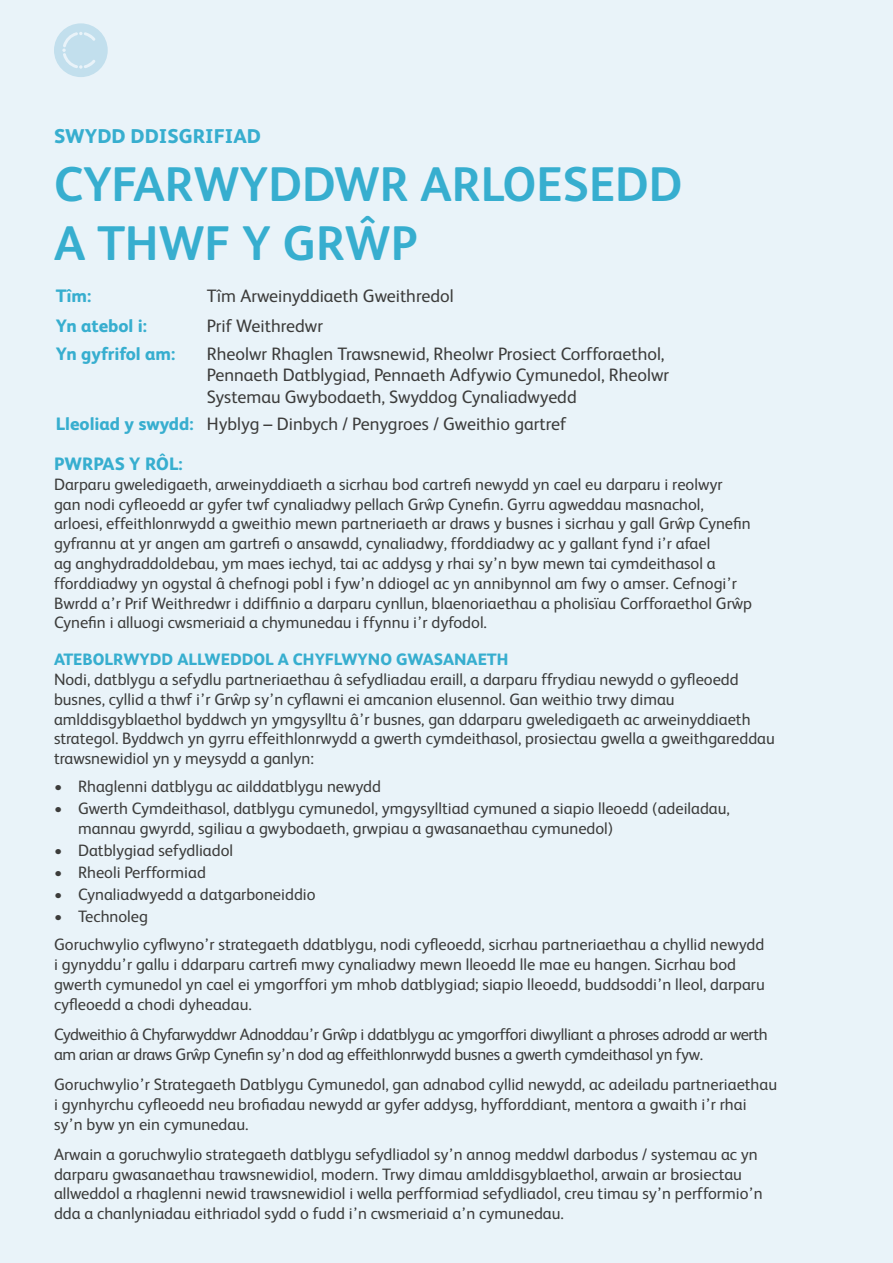
<style>
.page{position:relative;width:893px;height:1263px;background:#e9f3f9}
.page>*{position:absolute;margin:0;border:0;box-sizing:border-box;transform-origin:0 0}
.t1{font:700 48.75px/58.5px "FS Albert";color:#37aecf}
.t2{font:800 19.95px "FS Albert";color:#37aecf}
.t3{font:18px/21.6px "FS Albert";color:#3c3c3b}
.t4{font:800 18px "FS Albert";color:#37aecf}
.t5{font:16.5px/19.8px "FS Albert";color:#3c3c3b}
.t6{font:16.5px/19.8px "FS Albert";letter-spacing:-.02em;color:#3c3c3b}
.t7{font:800 16.5px "FS Albert";color:#37aecf}
.s1{font-weight:800;color:#37aecf}
</style>
<div class="page">
<svg style="left:54px;top:23px;width:54px;height:54px"></svg>
<p class="t2" style="left:54px;top:122px;width:208px">SWYDD DDISGRIFIAD</p>
<h1 class="t1" style="left:54px;top:154px;width:630px">CYFARWYDDWR ARLOESEDD<br>A THWF Y GRŴP</h1>
<p class="t4" style="left:56px;top:283px;width:37px">Tîm:</p>
<p class="t3" style="left:207px;top:284px;width:248px">Tîm Arweinyddiaeth Gweithredol</p>
<p class="t4" style="left:56px;top:313px;width:93px">Yn atebol i:</p>
<p class="t3" style="left:207px;top:314px;width:118px">Prif Weithredwr</p>
<p class="t4" style="left:56px;top:341px;width:121px">Yn gyfrifol am:</p>
<p class="t3" style="left:207px;top:342px;width:464px">Rheolwr Rhaglen Trawsnewid, Rheolwr Prosiect Corfforaethol,<br>Pennaeth Datblygiad, Pennaeth Adfywio Cymunedol, Rheolwr<br>Systemau Gwybodaeth, Swyddog Cynaliadwyedd</p>
<p class="t3" style="left:56px;top:412px;width:512px"><span class="s1">Lleoliad y swydd:</span> Hyblyg – Dinbych / Penygroes / Gweithio gartref</p>
<p class="t4" style="left:54px;top:451px;width:130px">PWRPAS Y RÔL:</p>
<p class="t5" style="left:54px;top:473px;width:700px">Darparu gweledigaeth, arweinyddiaeth a sicrhau bod cartrefi newydd yn cael eu darparu i reolwyr gan nodi cyfleoedd ar gyfer twf cynaliadwy pellach Grŵp Cynefin. Gyrru agweddau masnachol, arloesi, effeithlonrwydd a gweithio mewn partneriaeth ar draws y busnes i sicrhau y gall Grŵp Cynefin gyfrannu at yr angen am gartrefi o ansawdd, cynaliadwy, fforddiadwy ac y gallant fynd i’r afael<br>ag anghydraddoldebau, ym maes iechyd, tai ac addysg y rhai sy’n byw mewn tai cymdeithasol a fforddiadwy yn ogystal â chefnogi pobl i fyw’n ddiogel ac yn annibynnol am fwy o amser. Cefnogi’r Bwrdd a’r Prif Weithredwr i ddiffinio a darparu cynllun, blaenoriaethau a pholisïau Corfforaethol Grŵp Cynefin i alluogi cwsmeriaid a chymunedau i ffynnu i’r dyfodol.</p>
<p class="t7" style="left:54px;top:647px;width:456px">ATEBOLRWYDD ALLWEDDOL A CHYFLWYNO GWASANAETH</p>
<p class="t5" style="left:54px;top:668px;width:722px">Nodi, datblygu a sefydlu partneriaethau â sefydliadau eraill, a darparu ffrydiau newydd o gyfleoedd busnes, cyllid a thwf i’r Grŵp sy’n cyflawni ei amcanion elusennol. Gan weithio trwy dimau amlddisgyblaethol byddwch yn ymgysylltu â’r busnes, gan ddarparu gweledigaeth ac arweinyddiaeth strategol. Byddwch yn gyrru effeithlonrwydd a gwerth cymdeithasol, prosiectau gwella a gweithgareddau trawsnewidiol yn y meysydd a ganlyn:</p>
<p class="t5" style="left:54px;top:776px;width:329px">• Rhaglenni datblygu ac ailddatblygu newydd</p>
<p class="t5" style="left:78px;top:798px;width:653px;text-indent:-24px">• Gwerth Cymdeithasol, datblygu cymunedol, ymgysylltiad cymuned a siapio lleoedd (adeiladau, mannau gwyrdd, sgiliau a gwybodaeth, grwpiau a gwasanaethau cymunedol)</p>
<p class="t5" style="left:54px;top:840px;width:181px">• Datblygiad sefydliadol</p>
<p class="t5" style="left:54px;top:862px;width:153px">• Rheoli Perfformiad</p>
<p class="t5" style="left:54px;top:883px;width:263px">• Cynaliadwyedd a datgarboneiddio</p>
<p class="t5" style="left:54px;top:901px;width:712px;line-height:28.3px">• Technoleg<br>Goruchwylio cyflwyno’r strategaeth ddatblygu, nodi cyfleoedd, sicrhau partneriaethau a chyllid newydd</p>
<p class="t5" style="left:54px;top:953px;width:712px">i gynyddu’r gallu i ddarparu cartrefi mwy cynaliadwy mewn lleoedd lle mae eu hangen. Sicrhau bod gwerth cymunedol yn cael ei ymgorffori ym mhob datblygiad; siapio lleoedd, buddsoddi’n lleol, darparu cyfleoedd a chodi dyheadau.</p>
<p class="t6" style="left:54px;top:1024px;width:715px">Cydweithio â Chyfarwyddwr Adnoddau’r Grŵp i ddatblygu ac ymgorffori diwylliant a phroses adrodd ar werth am arian ar draws Grŵp Cynefin sy’n dod ag effeithlonrwydd busnes a gwerth cymdeithasol yn fyw.</p>
<p class="t5" style="left:54px;top:1074px;width:725px">Goruchwylio’r Strategaeth Datblygu Cymunedol, gan adnabod cyllid newydd, ac adeiladu partneriaethau i gynhyrchu cyfleoedd neu brofiadau newydd ar gyfer addysg, hyfforddiant, mentora a gwaith i’r rhai sy’n byw yn ein cymunedau.</p>
<p class="t5" style="left:54px;top:1143px;width:710px">Arwain a goruchwylio strategaeth datblygu sefydliadol sy’n annog meddwl darbodus / systemau ac yn darparu gwasanaethau trawsnewidiol, modern. Trwy dimau amlddisgyblaethol, arwain ar brosiectau allweddol a rhaglenni newid trawsnewidiol i wella perfformiad sefydliadol, creu timau sy’n perfformio’n dda a chanlyniadau eithriadol sydd o fudd i’n cwsmeriaid a’n cymunedau.</p>
</div>
